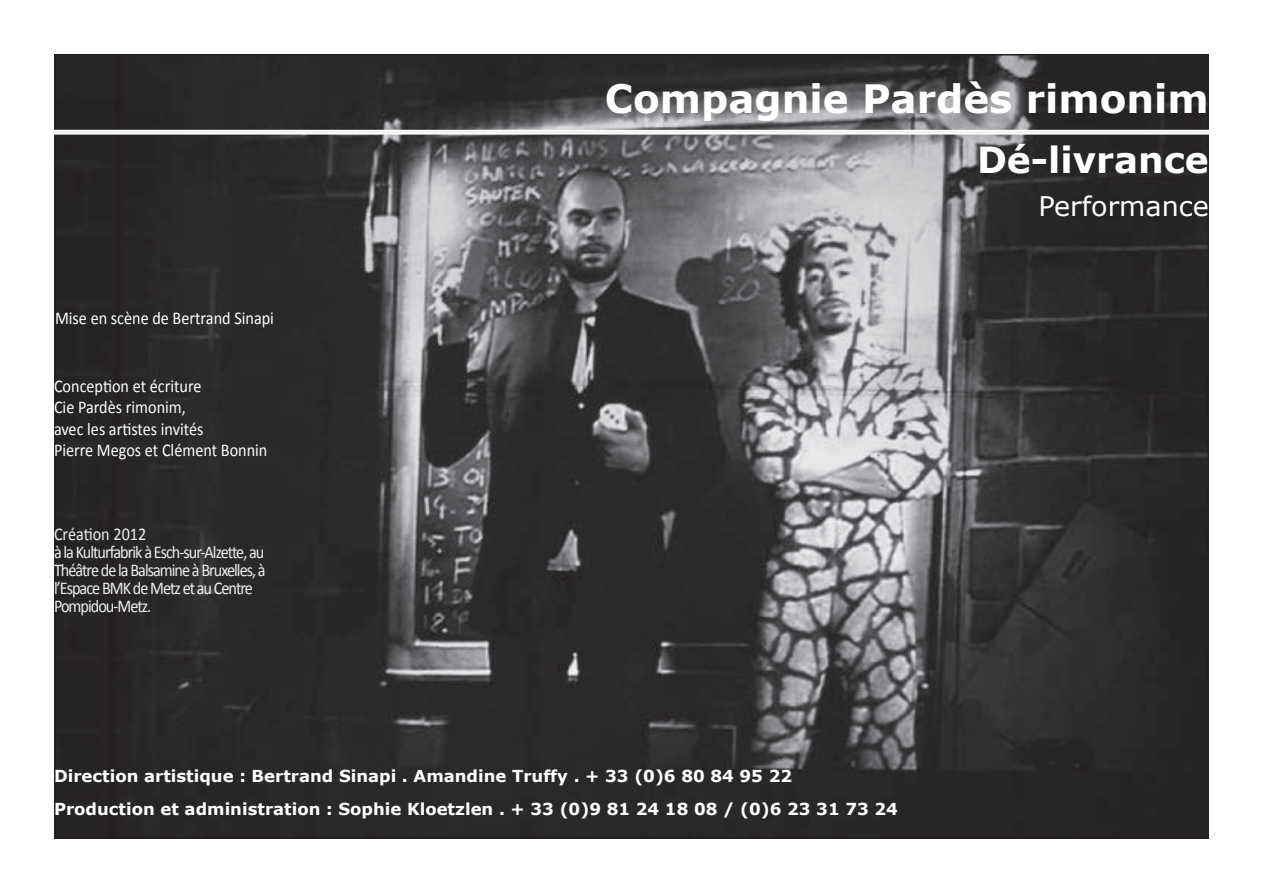
<style>
.page{position:relative;width:1263px;height:893px;background:#fff}
.page>*{position:absolute;margin:0;border:0;box-sizing:border-box;transform-origin:0 0}
.t1{font:700 39px "Verdana";color:#fff}
.t2{font:700 36px "Verdana";color:#fff}
.t3{font:27px "Verdana";color:#fff}
.t4{font:18px "Calibri";color:#fff;scale:.9 1}
.t5{font:18px/18px "Calibri";letter-spacing:-.06em;color:#efeff0;scale:.9 1}
.t6{font:18px "Calibri";color:#efeff0;scale:.9 1}
.t7{font:700 16.5px "Verdana";color:#fff}
</style>
<div class="page">
<img style="left:57px;top:57px;width:1149px;height:779px">
<hr style="left:54px;top:130px;width:1155px;height:4px;background:#f0f0f1">
<hr style="left:54px;top:133px;width:1155px;height:1px;background:#fcfcfc">
<hr style="left:54px;top:130px;width:1155px;height:1px;background:#fcfcfc">
<p class="t4" style="left:55px;top:307px;width:245px">Mise en scène de Bertrand Sinapi</p>
<p class="t4" style="left:54px;top:374px;width:165px">Conception et écriture</p>
<p class="t4" style="left:54px;top:396px;width:148px">Cie Pardès rimonim,</p>
<p class="t4" style="left:54px;top:417px;width:168px">avec les artistes invités</p>
<p class="t4" style="left:54px;top:439px;width:239px">Pierre Megos et Clément Bonnin</p>
<p class="t6" style="left:54px;top:523px;width:104px">Création 2012</p>
<p class="t5" style="left:54px;top:543px;width:237px">à la Kulturfabrik à Esch-sur-Alzette, au<br>Théâtre de la Balsamine à Bruxelles, à l’Espace BMK de Metz et au Centre<br>Pompidou-Metz.</p>
<p class="t1" style="left:605px;top:71px;width:605px">Compagnie Pardès rimonim</p>
<p class="t2" style="left:977px;top:134px;width:233px">Dé-livrance</p>
<p class="t3" style="left:1038px;top:188px;width:172px">Performance</p>
<p class="t7" style="left:54px;top:764px;width:740px">Direction artistique : Bertrand Sinapi . Amandine Truffy . + 33 (0)6 80 84 95 22</p>
<p class="t7" style="left:54px;top:797px;width:845px">Production et administration : Sophie Kloetzlen . + 33 (0)9 81 24 18 08 / (0)6 23 31 73 24</p>
</div>
